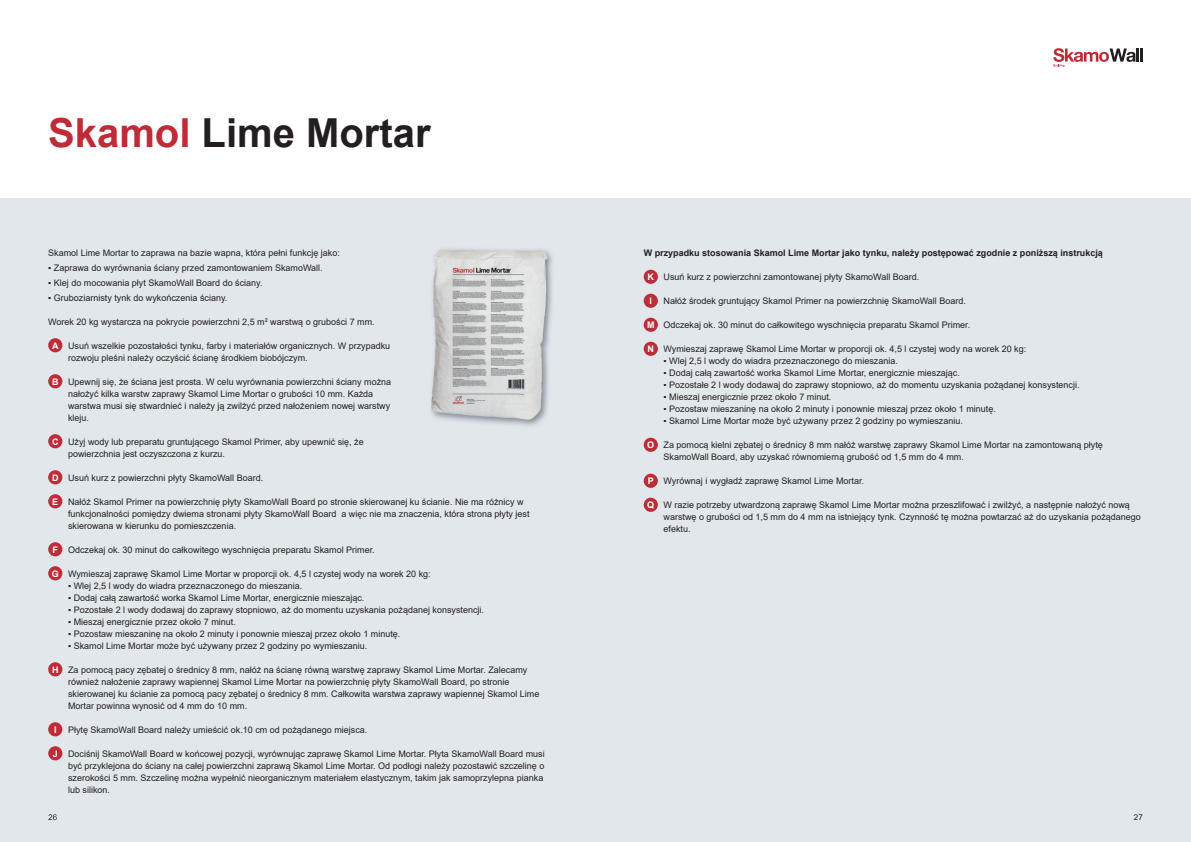
<style>
.page{position:relative;width:1191px;height:842px;background:#fff}
.page>*{position:absolute;margin:0;border:0;box-sizing:border-box;transform-origin:0 0}
.t1{font:700 40px "Arial";color:#231f20}
.t2{font:9px/12px "Arial";color:#231f20}
.t3{font:700 9px "Arial";color:#231f20}
.t4{font:700 9px "Arial";color:#fff}
.t5{font:8px "Arial";color:#231f20}
.s1{color:#bf2b37}
.s2{font-weight:700;color:#fff}
</style>
<div class="page">
<div style="left:0;top:198px;width:1191px;height:644px;background:#e2e7ec"></div>
<svg style="left:1053px;top:48px;width:89px;height:19px"></svg>
<div style="left:48px;top:338px;width:14px;height:14px;background:#bf2b37;border-radius:50%"></div>
<div style="left:48px;top:374px;width:14px;height:14px;background:#bf2b37;border-radius:50%"></div>
<div style="left:48px;top:434px;width:14px;height:14px;background:#bf2b37;border-radius:50%"></div>
<div style="left:48px;top:470px;width:14px;height:14px;background:#bf2b37;border-radius:50%"></div>
<div style="left:48px;top:494px;width:14px;height:14px;background:#bf2b37;border-radius:50%"></div>
<div style="left:48px;top:542px;width:14px;height:14px;background:#bf2b37;border-radius:50%"></div>
<div style="left:48px;top:566px;width:14px;height:14px;background:#bf2b37;border-radius:50%"></div>
<div style="left:48px;top:662px;width:14px;height:14px;background:#bf2b37;border-radius:50%"></div>
<div style="left:48px;top:722px;width:14px;height:14px;background:#bf2b37;border-radius:50%"></div>
<div style="left:48px;top:746px;width:14px;height:14px;background:#bf2b37;border-radius:50%"></div>
<div style="left:643px;top:270px;width:15px;height:14px;background:#bf2b37;border-radius:50%"></div>
<div style="left:643px;top:294px;width:15px;height:14px;background:#bf2b37;border-radius:50%"></div>
<div style="left:643px;top:318px;width:15px;height:14px;background:#bf2b37;border-radius:50%"></div>
<div style="left:643px;top:342px;width:15px;height:14px;background:#bf2b37;border-radius:50%"></div>
<div style="left:643px;top:438px;width:15px;height:14px;background:#bf2b37;border-radius:50%"></div>
<div style="left:643px;top:474px;width:15px;height:14px;background:#bf2b37;border-radius:50%"></div>
<div style="left:643px;top:498px;width:15px;height:14px;background:#bf2b37;border-radius:50%"></div>
<img style="left:454px;top:250px;width:99px;height:176px">
<img style="left:431px;top:249px;width:116px;height:171px">
<svg style="left:48px;top:814px;width:9px;height:6px"></svg>
<h1 class="t1" style="left:48px;top:105px;width:384px"><span class="s1">Skamol</span> Lime Mortar</h1>
<p class="t2" style="left:48px;top:247px;width:293px">Skamol Lime Mortar to zaprawa na bazie wapna, która pełni funkcję jako:</p>
<p class="t2" style="left:48px;top:262px;width:276px">▪ Zaprawa do wyrównania ściany przed zamontowaniem SkamoWall.</p>
<p class="t2" style="left:48px;top:276px;width:216px">▪ Klej do mocowania płyt SkamoWall Board do ściany.</p>
<p class="t2" style="left:48px;top:291px;width:181px">▪ Gruboziarnisty tynk do wykończenia ściany.</p>
<p class="t2" style="left:48px;top:315px;width:328px">Worek 20 kg wystarcza na pokrycie powierzchni 2,5 m² warstwą o grubości 7 mm.</p>
<p class="t2" style="left:68px;top:339px;width:324px;text-indent:-16px"><span class="s2">A</span> Usuń wszelkie pozostałości tynku, farby i materiałów organicznych. W przypadku rozwoju pleśni należy oczyścić ścianę środkiem biobójczym.</p>
<p class="t2" style="left:68px;top:375px;width:325px;text-indent:-16px"><span class="s2">B</span> Upewnij się, że ściana jest prosta. W celu wyrównania powierzchni ściany można nałożyć kilka warstw zaprawy Skamol Lime Mortar o grubości 10 mm. Każda warstwa musi się stwardnieć i należy ją zwilżyć przed nałożeniem nowej warstwy kleju.</p>
<p class="t2" style="left:68px;top:435px;width:297px;text-indent:-16px"><span class="s2">C</span> Użyj wody lub preparatu gruntującego Skamol Primer, aby upewnić się, że powierzchnia jest oczyszczona z kurzu.</p>
<p class="t2" style="left:52px;top:471px;width:213px"><span class="s2">D</span> Usuń kurz z powierzchni płyty SkamoWall Board.</p>
<p class="t2" style="left:68px;top:495px;width:463px;text-indent:-16px"><span class="s2">E</span> Nałóż Skamol Primer na powierzchnię płyty SkamoWall Board po stronie skierowanej ku ścianie. Nie ma różnicy w funkcjonalności pomiędzy dwiema stronami płyty SkamoWall Board a więc nie ma znaczenia, która strona płyty jest skierowana w kierunku do pomieszczenia.</p>
<p class="t2" style="left:53px;top:543px;width:324px"><span class="s2">F</span> Odczekaj ok. 30 minut do całkowitego wyschnięcia preparatu Skamol Primer.</p>
<p class="t2" style="left:52px;top:567px;width:380px"><span class="s2">G</span> Wymieszaj zaprawę Skamol Lime Mortar w proporcji ok. 4,5 l czystej wody na worek 20 kg:</p>
<p class="t2" style="left:68px;top:579px;width:236px">▪ Wlej 2,5 l wody do wiadra przeznaczonego do mieszania.</p>
<p class="t2" style="left:68px;top:591px;width:298px">▪ Dodaj całą zawartość worka Skamol Lime Mortar, energicznie mieszając.</p>
<p class="t2" style="left:68px;top:603px;width:417px">▪ Pozostałe 2 l wody dodawaj do zaprawy stopniowo, aż do momentu uzyskania pożądanej konsystencji.</p>
<p class="t2" style="left:68px;top:615px;width:169px">▪ Mieszaj energicznie przez około 7 minut.</p>
<p class="t2" style="left:68px;top:627px;width:334px">▪ Pozostaw mieszaninę na około 2 minuty i ponownie mieszaj przez około 1 minutę.</p>
<p class="t2" style="left:68px;top:639px;width:301px">▪ Skamol Lime Mortar może być używany przez 2 godziny po wymieszaniu.</p>
<p class="t2" style="left:68px;top:663px;width:473px;text-indent:-16px"><span class="s2">H</span> Za pomocą pacy zębatej o średnicy 8 mm, nałóż na ścianę równą warstwę zaprawy Skamol Lime Mortar. Zalecamy również nałożenie zaprawy wapiennej Skamol Lime Mortar na powierzchnię płyty SkamoWall Board, po stronie skierowanej ku ścianie za pomocą pacy zębatej o średnicy 8 mm. Całkowita warstwa zaprawy wapiennej Skamol Lime Mortar powinna wynosić od 4 mm do 10 mm.</p>
<p class="t4" style="left:54px;top:723px;width:4px">I</p>
<p class="t2" style="left:68px;top:723px;width:301px">Płytę SkamoWall Board należy umieścić ok.10 cm od pożądanego miejsca.</p>
<p class="t2" style="left:68px;top:747px;width:478px;text-indent:-15px"><span class="s2">J</span> Dociśnij SkamoWall Board w końcowej pozycji, wyrównując zaprawę Skamol Lime Mortar. Płyta SkamoWall Board musi być przyklejona do ściany na całej powierzchni zaprawą Skamol Lime Mortar. Od podłogi należy pozostawić szczelinę o szerokości 5 mm. Szczelinę można wypełnić nieorganicznym materiałem elastycznym, takim jak samoprzylepna pianka lub silikon.</p>
<p class="t3" style="left:643px;top:246px;width:461px">W przypadku stosowania Skamol Lime Mortar jako tynku, należy postępować zgodnie z poniższą instrukcją</p>
<p class="t2" style="left:647px;top:271px;width:273px"><span class="s2">K</span> Usuń kurz z powierzchni zamontowanej płyty SkamoWall Board.</p>
<p class="t4" style="left:649px;top:295px;width:4px">l</p>
<p class="t2" style="left:663px;top:295px;width:304px">Nałóż środek gruntujący Skamol Primer na powierzchnię SkamoWall Board.</p>
<p class="t2" style="left:647px;top:319px;width:325px"><span class="s2">M</span> Odczekaj ok. 30 minut do całkowitego wyschnięcia preparatu Skamol Primer.</p>
<p class="t2" style="left:647px;top:343px;width:380px"><span class="s2">N</span> Wymieszaj zaprawę Skamol Lime Mortar w proporcji ok. 4,5 l czystej wody na worek 20 kg:</p>
<p class="t2" style="left:663px;top:355px;width:236px">▪ Wlej 2,5 l wody do wiadra przeznaczonego do mieszania.</p>
<p class="t2" style="left:663px;top:367px;width:298px">▪ Dodaj całą zawartość worka Skamol Lime Mortar, energicznie mieszając.</p>
<p class="t2" style="left:663px;top:379px;width:417px">▪ Pozostałe 2 l wody dodawaj do zaprawy stopniowo, aż do momentu uzyskania pożądanej konsystencji.</p>
<p class="t2" style="left:663px;top:391px;width:169px">▪ Mieszaj energicznie przez około 7 minut.</p>
<p class="t2" style="left:663px;top:403px;width:334px">▪ Pozostaw mieszaninę na około 2 minuty i ponownie mieszaj przez około 1 minutę.</p>
<p class="t2" style="left:663px;top:415px;width:301px">▪ Skamol Lime Mortar może być używany przez 2 godziny po wymieszaniu.</p>
<p class="t2" style="left:663px;top:439px;width:441px;text-indent:-16px"><span class="s2">O</span> Za pomocą kielni zębatej o średnicy 8 mm nałóż warstwę zaprawy Skamol Lime Mortar na zamontowaną płytę<br>SkamoWall Board, aby uzyskać równomierną grubość od 1,5 mm do 4 mm.</p>
<p class="t2" style="left:648px;top:475px;width:218px"><span class="s2">P</span> Wyrównaj i wygładź zaprawę Skamol Lime Mortar.</p>
<p class="t2" style="left:663px;top:499px;width:479px;text-indent:-16px"><span class="s2">Q</span> W razie potrzeby utwardzoną zaprawę Skamol Lime Mortar można przeszlifować i zwilżyć, a następnie nałożyć nową warstwę o grubości od 1,5 mm do 4 mm na istniejący tynk. Czynność tę można powtarzać aż do uzyskania pożądanego efektu.</p>
<p class="t5" style="left:1133px;top:812px;width:10px">27</p>
</div>
